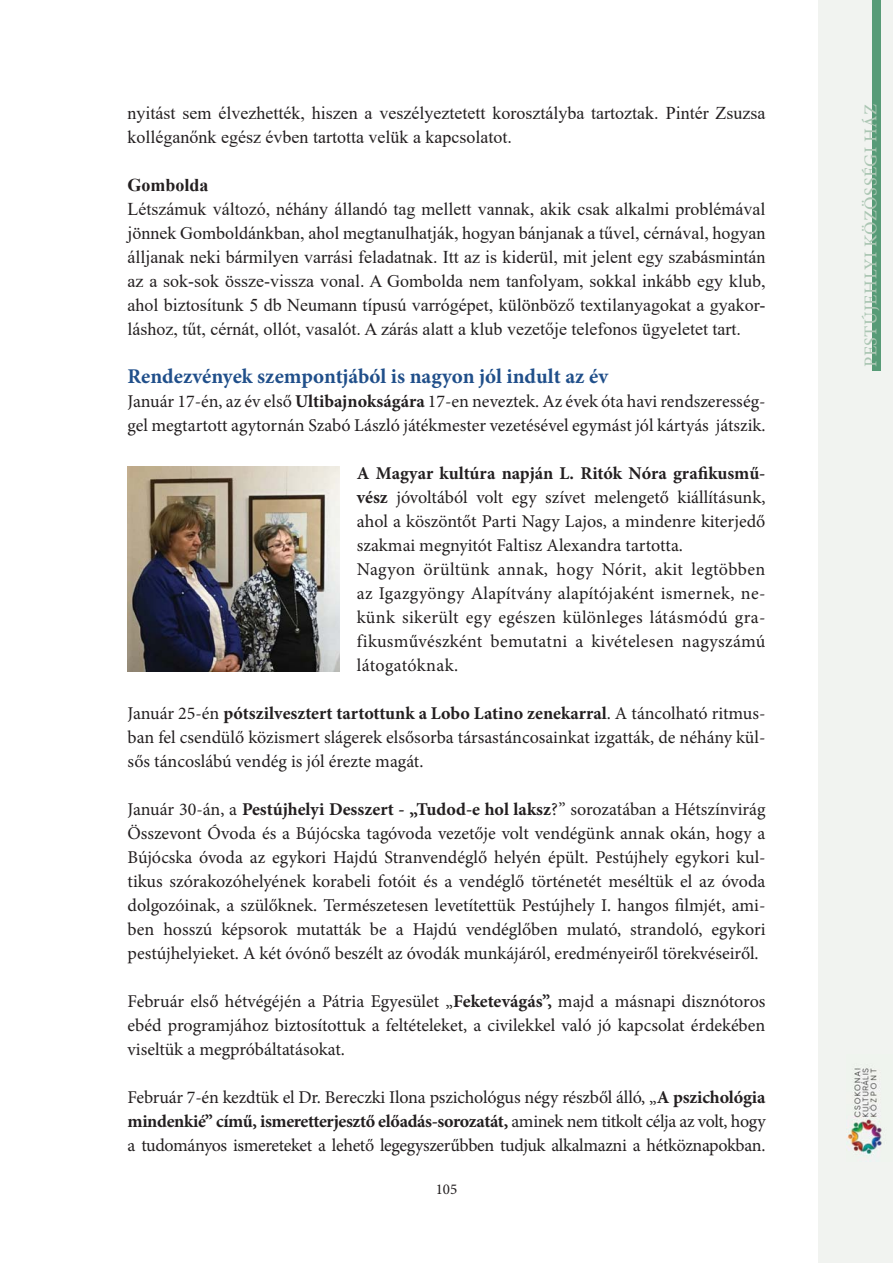
<style>
.page{position:relative;width:893px;height:1263px;background:#fff}
.page>*{position:absolute;margin:0;border:0;box-sizing:border-box;transform-origin:0 0}
.t1{font:700 21px "Minion Pro";color:#204f8a}
.t2{font:18px/24px "Minion Pro";color:#231f20;text-align:justify}
.t3{font:18px/24px "Times New Roman";color:#231f20}
.t4{font:500 18px "Minion Pro";letter-spacing:.03em;color:#abc6b3}
.t5{font:700 18px "Times New Roman";color:#231f20}
.t6{font:15px "Minion Pro";color:#231f20}
.s1{font-weight:700}
</style>
<div class="page">
<div style="left:819px;top:0;width:74px;height:1263px;background:#f1f3f0"></div>
<div style="left:872px;top:0;width:8px;height:371px;background:#579b77"></div>
<img style="left:846px;top:1068px;width:36px;height:87px">
<img style="left:128px;top:466px;width:212px;height:206px">
<p class="t3" style="left:128px;top:101px;width:639px">nyitást sem élvezhették, hiszen a veszélyeztetett korosztályba tartoztak. Pintér Zsuzsa kolléganőnk egész évben tartotta velük a kapcsolatot.</p>
<p class="t5" style="left:128px;top:175px;width:83px">Gombolda</p>
<p class="t3" style="left:128px;top:197px;width:639px;text-align:justify">Létszámuk változó, néhány állandó tag mellett vannak, akik csak alkalmi problémával jönnek Gomboldánkban, ahol megtanulhatják, hogyan bánjanak a tűvel, cérnával, hogyan álljanak neki bármilyen varrási feladatnak. Itt az is kiderül, mit jelent egy szabásmintán az a sok-sok össze-vissza vonal. A Gombolda nem tanfolyam, sokkal inkább egy klub, ahol biztosítunk 5 db Neumann típusú varrógépet, különböző textilanyagokat a gyakor&shy;láshoz, tűt, cérnát, ollót, vasalót. A zárás alatt a klub vezetője telefonos ügyeletet tart.</p>
<p class="t1" style="left:128px;top:368px;width:482px">Rendezvények szempontjából is nagyon jól indult az év</p>
<p class="t2" style="left:128px;top:391px;width:639px">Január 17-én, az év első <span class="s1">Ultibajnokságára</span> 17-en neveztek. Az évek óta havi rendszeresség&shy;gel megtartott agytornán Szabó László játékmester vezetésével egymást jól kártyás játszik.</p>
<p class="t2" style="left:357px;top:463px;width:410px;text-align:left"><span class="s1">A Magyar kultúra napján L. Ritók Nóra grafikusmű&shy;vész</span> jóvoltából volt egy szívet melengető kiállításunk, ahol a köszöntőt Parti Nagy Lajos, a mindenre kiterjedő szakmai megnyitót Faltisz Alexandra tartotta.<br>Nagyon örültünk annak, hogy Nórit, akit legtöbben az Igazgyöngy Alapítvány alapítójaként ismernek, ne&shy;künk sikerült egy egészen különleges látásmódú gra&shy;fikusművészként bemutatni a kivételesen nagyszámú látogatóknak.</p>
<p class="t2" style="left:128px;top:703px;width:639px">Január 25-én <span class="s1">pótszilvesztert tartottunk a Lobo Latino zenekarral</span>. A táncolható ritmus&shy;ban fel csendülő közismert slágerek elsősorba társastáncosainkat izgatták, de néhány kül&shy;sős táncoslábú vendég is jól érezte magát.</p>
<p class="t2" style="left:128px;top:799px;width:639px">Január 30-án, a <span class="s1">Pestújhelyi Desszert - „Tudod-e hol laksz</span>?” sorozatában a Hétszínvirág Összevont Óvoda és a Bújócska tagóvoda vezetője volt vendégünk annak okán, hogy a Bújócska óvoda az egykori Hajdú Stranvendéglő helyén épült. Pestújhely egykori kul&shy;tikus szórakozóhelyének korabeli fotóit és a vendéglő történetét meséltük el az óvoda dolgozóinak, a szülőknek. Természetesen levetítettük Pestújhely I. hangos filmjét, ami&shy;ben hosszú képsorok mutatták be a Hajdú vendéglőben mulató, strandoló, egykori pestújhelyieket. A két óvónő beszélt az óvodák munkájáról, eredményeiről törekvéseiről.</p>
<p class="t2" style="left:128px;top:991px;width:639px">Február első hétvégéjén a Pátria Egyesület „<span class="s1">Feketevágás”,</span> majd a másnapi disznótoros ebéd programjához biztosítottuk a feltételeket, a civilekkel való jó kapcsolat érdekében viseltük a megpróbáltatásokat.</p>
<p class="t2" style="left:128px;top:1087px;width:639px">Február 7-én kezdtük el Dr. Bereczki Ilona pszichológus négy részből álló, „<span class="s1">A pszichológia mindenkié” című, ismeretterjesztő előadás-sorozatát,</span> aminek nem titkolt célja az volt, hogy a tudományos ismereteket a lehető legegyszerűbben tudjuk alkalmazni a hétköznapokban.</p>
<p class="t6" style="left:436px;top:1183px;width:23px">105</p>
<p class="t4" style="left:860px;top:367px;width:264px;rotate:-90deg">PESTÚJEHLYI KÖZÖSSÉGI HÁZ</p>
</div>
